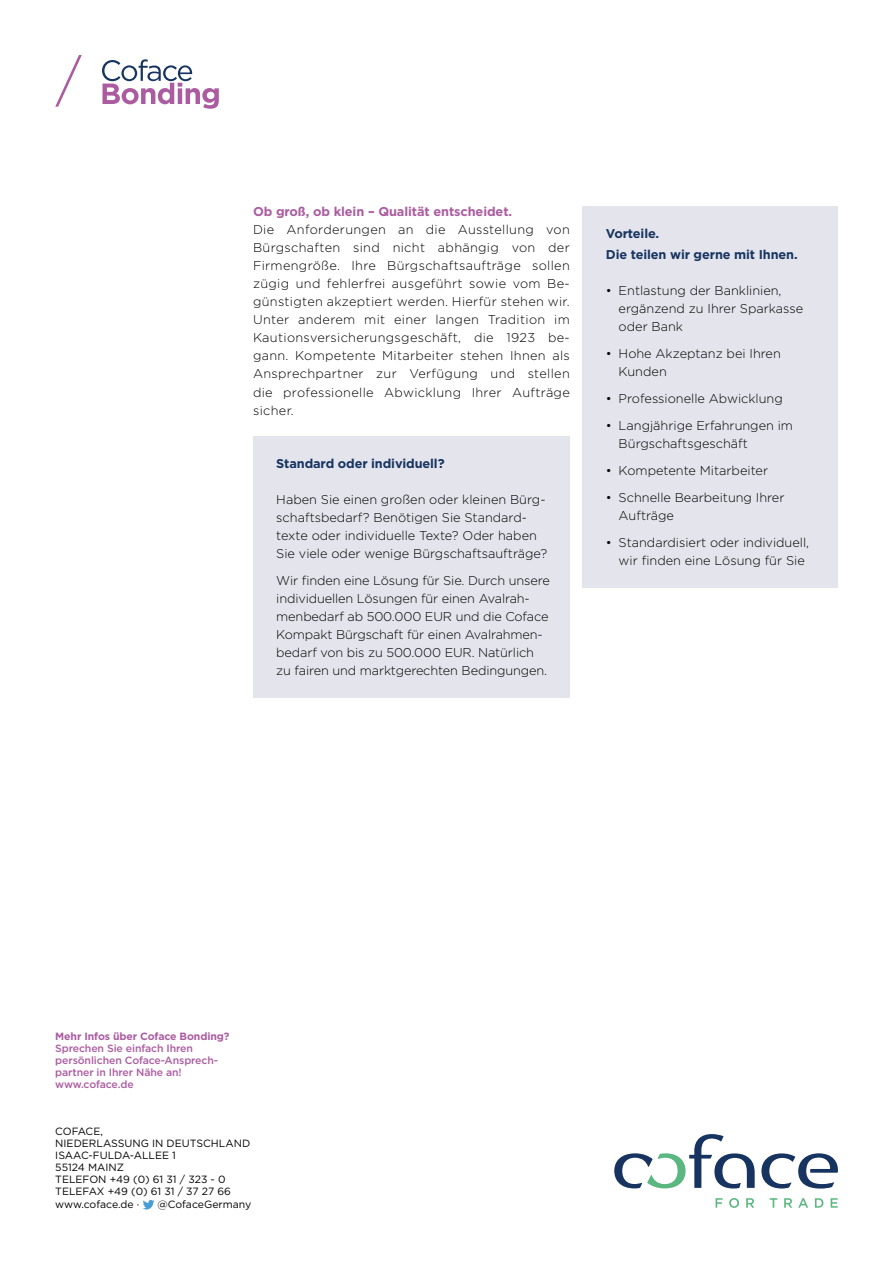
<style>
.page{position:relative;width:893px;height:1263px;background:#fff}
.page>*{position:absolute;margin:0;border:0;box-sizing:border-box;transform-origin:0 0}
.t1{font:300 12.75px/18px "Gotham";color:#000}
.t2{font:700 12.75px/21px "Gotham";letter-spacing:-.01em;color:#173460}
.t3{font:700 12.75px "Gotham";letter-spacing:-.005em;color:#ab5ca0}
.t4{font:10.5px/12.1px "Gotham";color:#000}
.t5{font:500 10.5px/12px "Gotham";letter-spacing:-.01em;color:#ab5ca0}
.t6{font:700 10.5px "Gotham";letter-spacing:-.01em;color:#ab5ca0}
</style>
<div class="page">
<svg style="left:143px;top:1200px;width:11px;height:9px"></svg>
<div style="left:583px;top:206px;width:255px;height:382px;background:#e3e4ec"></div>
<div style="left:253px;top:436px;width:317px;height:262px;background:#e3e4ec"></div>
<svg style="left:55px;top:55px;width:27px;height:52px"></svg>
<svg style="left:102px;top:59px;width:117px;height:50px"></svg>
<svg style="left:761px;top:1153px;width:77px;height:35px"></svg>
<svg style="left:614px;top:1134px;width:141px;height:54px"></svg>
<svg style="left:716px;top:1198px;width:7px;height:10px"></svg>
<svg style="left:729px;top:1198px;width:10px;height:10px"></svg>
<svg style="left:746px;top:1198px;width:8px;height:10px"></svg>
<svg style="left:770px;top:1198px;width:7px;height:10px"></svg>
<svg style="left:784px;top:1198px;width:8px;height:10px"></svg>
<svg style="left:798px;top:1198px;width:10px;height:10px"></svg>
<svg style="left:815px;top:1198px;width:8px;height:10px"></svg>
<svg style="left:831px;top:1198px;width:7px;height:10px"></svg>
<p class="t3" style="left:253px;top:203px;width:261px">Ob groß, ob klein – Qualität entscheidet.</p>
<p class="t1" style="left:253px;top:221px;width:318px;text-align:justify">Die Anforderungen an die Ausstellung von Bürgschaften sind nicht abhängig von der Firmengröße. Ihre Bürgschaftsaufträge sollen zügig und fehlerfrei ausgeführt sowie vom Be&shy;günstigten akzeptiert werden. Hierfür stehen wir.<br>Unter anderem mit einer langen Tradition im Kautionsversicherungsgeschäft, die 1923 be&shy;gann. Kompetente Mitarbeiter stehen Ihnen als Ansprechpartner zur Verfügung und stellen die professionelle Abwicklung Ihrer Aufträge sicher.</p>
<p class="t2" style="left:276px;top:453px;width:170px">Standard oder individuell?</p>
<p class="t1" style="left:276px;top:490px;width:272px">Haben Sie einen großen oder kleinen Bürg&shy;schaftsbedarf? Benötigen Sie Standard&shy;texte oder individuelle Texte? Oder haben Sie viele oder wenige Bürgschaftsaufträge?</p>
<p class="t1" style="left:276px;top:571px;width:275px">Wir finden eine Lösung für Sie. Durch unsere individuellen Lösungen für einen Avalrah&shy;menbedarf ab 500.000 EUR und die Coface Kompakt Bürgschaft für einen Avalrahmen&shy;bedarf von bis zu 500.000 EUR. Natürlich zu fairen und marktgerechten Bedingungen.</p>
<p class="t2" style="left:606px;top:223px;width:193px">Vorteile.<br>Die teilen wir gerne mit Ihnen.</p>
<p class="t1" style="left:619px;top:281px;width:186px;text-indent:-13px">• Entlastung der Banklinien, ergänzend zu Ihrer Sparkasse oder Bank</p>
<p class="t1" style="left:619px;top:344px;width:164px;text-indent:-13px">• Hohe Akzeptanz bei Ihren<br>Kunden</p>
<p class="t1" style="left:606px;top:389px;width:178px">• Professionelle Abwicklung</p>
<p class="t1" style="left:619px;top:416px;width:176px;text-indent:-13px">• Langjährige Erfahrungen im<br>Bürgschaftsgeschäft</p>
<p class="t1" style="left:606px;top:461px;width:164px">• Kompetente Mitarbeiter</p>
<p class="t1" style="left:619px;top:488px;width:167px;text-indent:-13px">• Schnelle Bearbeitung Ihrer<br>Aufträge</p>
<p class="t1" style="left:619px;top:533px;width:192px;text-indent:-13px">• Standardisiert oder individuell, wir finden eine Lösung für Sie</p>
<p class="t6" style="left:55px;top:1029px;width:176px">Mehr Infos über Coface Bonding?</p>
<p class="t5" style="left:55px;top:1042px;width:162px">Sprechen Sie einfach Ihren persönlichen Coface-Ansprech-- partner in Ihrer Nähe an! www.coface.de</p>
<p class="t4" style="left:55px;top:1125px;width:196px">COFACE,<br>NIEDERLASSUNG IN DEUTSCHLAND<br>ISAAC-FULDA-ALLEE 1<br>55124 MAINZ<br>TELEFON +49 (0) 61 31 / 323 - 0<br>TELEFAX +49 (0) 61 31 / 37 27 66 www.coface.de ·</p>
<p class="t4" style="left:158px;top:1198px;width:95px">@CofaceGermany</p>
</div>
